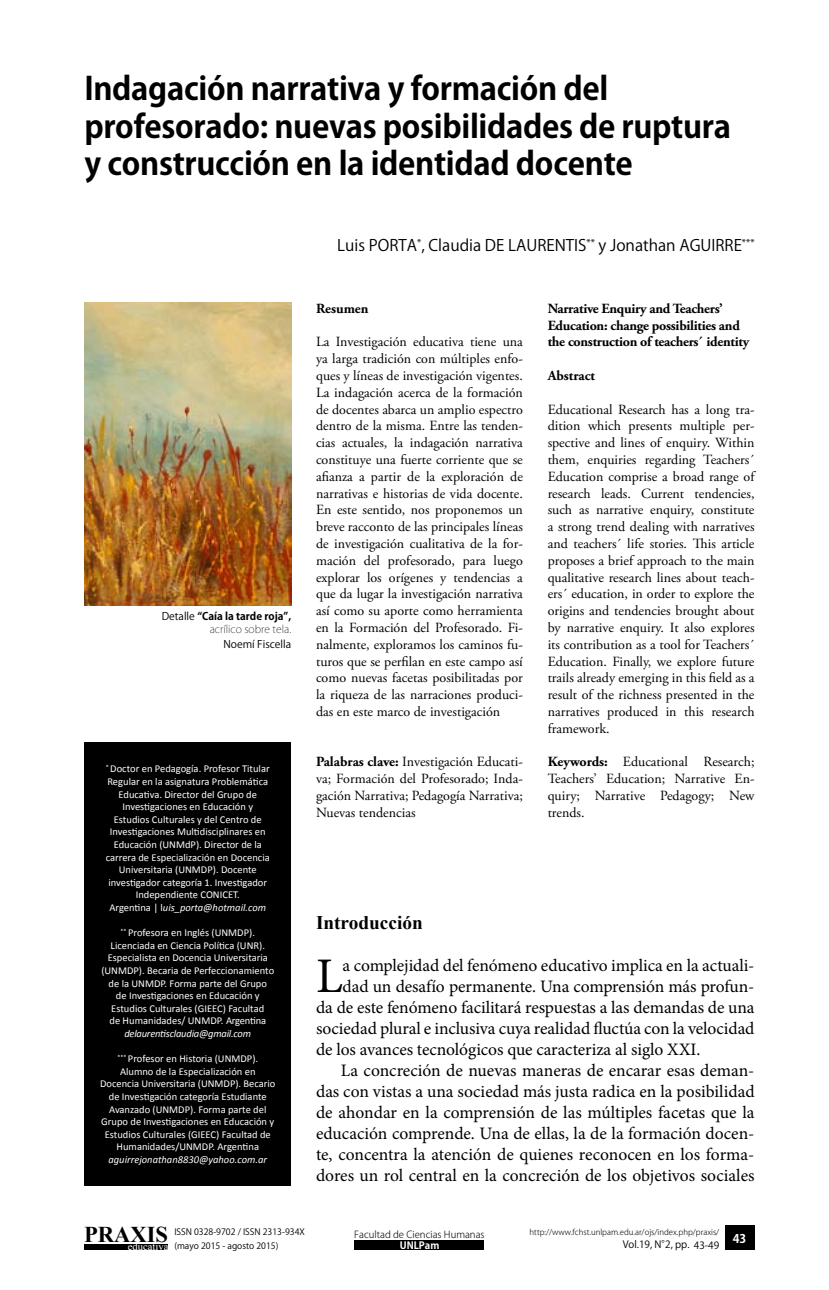
<style>
.page{position:relative;width:829px;height:1290px;background:#fff}
.page>*{position:absolute;margin:0;border:0;box-sizing:border-box;transform-origin:0 0}
.t1{font:49.88px "Minion Pro";color:#000}
.t2{font:700 31.5px/37.8px "Koz Go Std";letter-spacing:-.01em;color:#000}
.t3{font:700 22.57px "Times New Roman";color:#000}
.t4{font:700 19.25px "Times New Roman";color:#000}
.t5{font:17.5px "Minion Pro";letter-spacing:-.005em;color:#000}
.t6{font:15.75px "Koz Go Std";color:#000}
.t7{font:14px/16.8px "Adobe Garamond Pro";color:#000;text-align:justify}
.t8{font:700 14px/16.8px "Adobe Garamond Pro";letter-spacing:-.02em;color:#000}
.t9{font:700 14px "Adobe Garamond Pro";color:#000}
.t10{font:700 11.9px "Koz Go Std";color:#fff}
.t11{font:10.67px "Times New Roman";color:#fff}
.t12{font:10.5px/12.6px "Calibri";color:#fff;text-align:center}
.t13{font:700 10.5px/12.6px "Koz Go Std";color:#000;text-align:right}
.t14{font:italic 10.5px "Calibri";color:#fff}
.t15{font:italic 10.5px "Calibri";letter-spacing:-.02em;color:#fff}
.t16{font:10.5px "Koz Go Std";color:#000}
.t17{font:9.97px "Koz Go Pro";color:#000}
.t18{font:700 9.97px "Koz Go Pro";color:#fff}
.t19{font:300 9.62px "Koz Go Pro";color:#000}
.t20{font:8.75px/14px "Koz Go Pro";color:#000}
.t21{font:300 7.88px "Koz Go Pro";color:#000}
.s1{font-weight:400}
.s2{font-weight:200}
.s3{font-style:italic}
.s4{font-weight:700}
</style>
<div class="page">
<div style="left:84px;top:1244px;width:84px;height:6px;background:#000"></div>
<div style="left:355px;top:1240px;width:129px;height:10px;background:#000"></div>
<div style="left:724px;top:1225px;width:30px;height:25px;background:#000"></div>
<div style="left:84px;top:742px;width:207px;height:444px;background:#000"></div>
<img style="left:84px;top:303px;width:207px;height:302px">
<h2 class="t2" style="left:84px;top:71px;width:648px">Indagación narrativa y formación del profesorado: nuevas posibilidades de ruptura y construcción en la identidad docente</h2>
<p class="t13" style="left:162px;top:611px;width:131px"><span class="s1">Detalle</span> “Caía la tarde roja”, <span class="s2">acrílico sobre tela.</span></p>
<p class="t16" style="left:223px;top:637px;width:69px">Noemí Fiscella</p>
<p class="t12" style="left:106px;top:762px;width:165px"><sup>*</sup> Doctor en Pedagogía. Profesor Titular Regular en la asignatura Problemática Educativa. Director del Grupo de Investigaciones en Educación y Estudios Culturales y del Centro de Investigaciones Multidisciplinares en Educación (UNMdP). Director de la carrera de Especialización en Docencia Universitaria (UNMDP). Docente investigador categoría 1. Investigador Independiente CONICET.<br>Argentina | l<span class="s3">uis_porta@hotmail.com</span></p>
<p class="t12" style="left:101px;top:926px;width:174px"><sup>**</sup> Profesora en Inglés (UNMDP).<br>Licenciada en Ciencia Política (UNR).<br>Especialista en Docencia Universitaria (UNMDP). Becaria de Perfeccionamiento de la UNMDP. Forma parte del Grupo<br>de Investigaciones en Educación y Estudios Culturales (GIEEC) Facultad<br>de Humanidades/ UNMDP. Argentina</p>
<p class="t15" style="left:124px;top:1027px;width:128px">delaurentisclaudia@gmail.com</p>
<p class="t12" style="left:100px;top:1052px;width:177px"><sup>***</sup> Profesor en Historia (UNMDP).<br>Alumno de la Especialización en Docencia Universitaria (UNMDP). Becario de Investigación categoría Estudiante Avanzado (UNMDP). Forma parte del Grupo de Investigaciones en Educación y Estudios Culturales (GIEEC) Facultad de Humanidades/UNMDP. Argentina</p>
<p class="t14" style="left:108px;top:1153px;width:160px">aguirrejonathan8830@yahoo.com.ar</p>
<p class="t6" style="left:337px;top:235px;width:418px">Luis Porta<sup>*</sup>, Claudia De Lau rentis<sup>**</sup> y Jonathan Agui rre<sup>***</sup></p>
<p class="t9" style="left:316px;top:300px;width:54px">Resumen</p>
<p class="t7" style="left:316px;top:334px;width:208px">La Investigación educativa tiene una ya larga tradición con múltiples enfo&shy;ques y líneas de investigación vigentes.<br>La indagación acerca de la formación de docentes abarca un amplio espectro dentro de la misma. Entre las tenden&shy;cias actuales, la indagación narrativa constituye una fuerte corriente que se afianza a partir de la exploración de narrativas e historias de vida docente.<br>En este sentido, nos proponemos un breve racconto de las principales líneas de investigación cualitativa de la for&shy;mación del profesorado, para luego explorar los orígenes y tendencias a que da lugar la investigación narrativa así como su aporte como herramienta en la Formación del Profesorado. Fi&shy;nalmente, exploramos los caminos fu&shy;turos que se perfilan en este campo así como nuevas facetas posibilitadas por la riqueza de las narraciones produci&shy;das en este marco de investigación</p>
<p class="t7" style="left:316px;top:754px;width:208px"><span class="s4">Palabras clave:</span> Investigación Educati&shy;va; Formación del Profesorado; Inda&shy;gación Narrativa; Pedagogía Narrativa; Nuevas tendencias</p>
<p class="t8" style="left:547px;top:300px;width:203px">Narrative Enquiry and Teachers’<br>Education: change possibilities and the construction of teachers´ identity</p>
<p class="t9" style="left:547px;top:367px;width:49px">Abstract</p>
<p class="t7" style="left:547px;top:401px;width:208px">Educational Research has a long tra&shy;dition which presents multiple per&shy;spective and lines of enquiry. Within them, enquiries regarding Teachers´ Education comprise a broad range of research leads. Current tendencies, such as narrative enquiry, constitute a strong trend dealing with narratives and teachers´ life stories. This article proposes a brief approach to the main qualitative research lines about teach&shy;ers´ education, in order to explore the origins and tendencies brought about by narrative enquiry. It also explores its contribution as a tool for Teachers´ Education. Finally, we explore future trails already emerging in this field as a result of the richness presented in the narratives produced in this research framework.</p>
<p class="t7" style="left:547px;top:754px;width:208px"><span class="s4">Keywords:</span> Educational Research; Teachers’ Education; Narrative En&shy;quiry; Narrative Pedagogy; New trends.</p>
<h3 class="t4" style="left:316px;top:909px;width:108px">Introducción</h3>
<h1 class="t1" style="left:316px;top:942px;width:28px">L</h1>
<p class="t5" style="left:342px;top:953px;width:413px">a complejidad del fenómeno educativo implica en la actuali-</p>
<p class="t5" style="left:342px;top:974px;width:413px">dad un desafío permanente. Una comprensión más profun-</p>
<p class="t5" style="left:316px;top:995px;width:440px">da de este fenómeno facilitará respuestas a las demandas de una</p>
<p class="t5" style="left:316px;top:1016px;width:440px">sociedad plural e inclusiva cuya realidad fluctúa con la velocidad</p>
<p class="t5" style="left:316px;top:1037px;width:386px">de los avances tecnológicos que caracteriza al siglo XXI.</p>
<p class="t5" style="left:341px;top:1058px;width:415px">La concreción de nuevas maneras de encarar esas deman-</p>
<p class="t5" style="left:316px;top:1079px;width:440px">das con vistas a una sociedad más justa radica en la posibilidad</p>
<p class="t5" style="left:316px;top:1100px;width:440px">de ahondar en la comprensión de las múltiples facetas que la</p>
<p class="t5" style="left:316px;top:1121px;width:440px">educación comprende. Una de ellas, la de la formación docen-</p>
<p class="t5" style="left:316px;top:1142px;width:440px">te, concentra la atención de quienes reconocen en los forma-</p>
<p class="t5" style="left:316px;top:1163px;width:440px">dores un rol central en la concreción de los objetivos sociales</p>
<h3 class="t3" style="left:84px;top:1218px;width:85px">PRAXIS</h3>
<p class="t11" style="left:128px;top:1239px;width:42px">educativa</p>
<p class="t18" style="left:399px;top:1239px;width:41px">UNLPam</p>
<p class="t20" style="left:174px;top:1225px;width:132px">ISSN 0328-9702 / ISSN 2313-934X (mayo 2015 - agosto 2015)</p>
<p class="t21" style="left:529px;top:1227px;width:191px">http://www.fchst.unlpam.edu.ar/ojs/index.php/praxis/</p>
<p class="t17" style="left:622px;top:1238px;width:98px">Vol.19, N°2, pp. 43-49</p>
<p class="t19" style="left:354px;top:1228px;width:132px">Facultad de Ciencias Humanas</p>
<p class="t10" style="left:732px;top:1230px;width:15px">43</p>
</div>
